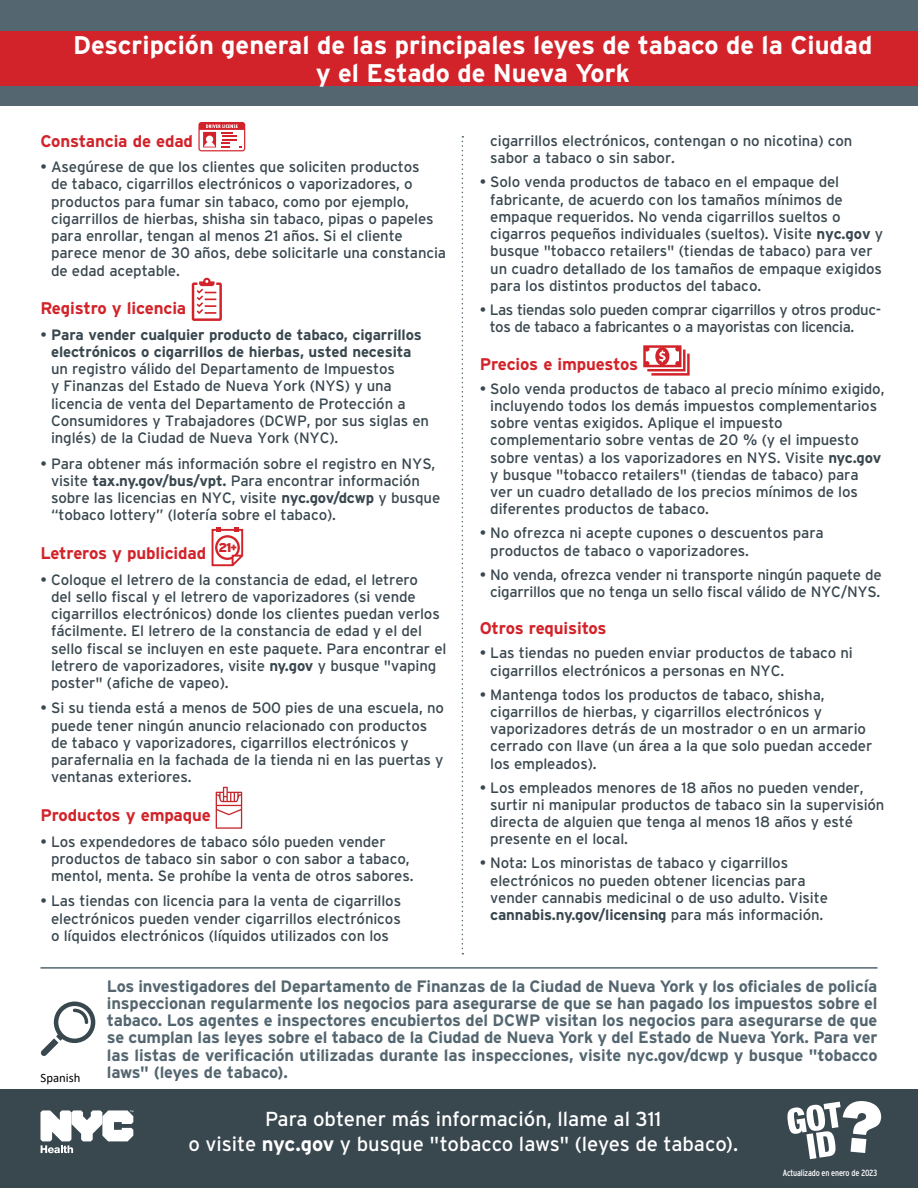
<style>
.page{position:relative;width:918px;height:1188px;background:#fff}
.page>*{position:absolute;margin:0;border:0;box-sizing:border-box;transform-origin:0 0}
.t1{font:700 25.5px/28.5px "Interstate";color:#fff;text-align:center}
.t2{font:20.25px/25.5px "Interstate";color:#fff;text-align:center}
.t3{font:700 16.8px "Interstate";letter-spacing:-.01em;color:#d2232a}
.t4{font:700 16.5px/17.2px "Interstate";letter-spacing:-.01em;color:#546670;text-align:justify}
.t5{font:15px/17.2px "Interstate";letter-spacing:-.01em;color:#39474f}
.t6{font:15px/17.2px "Interstate";letter-spacing:-.03em;color:#39474f}
.t7{font:12.75px "Calibri";color:#000}
.t8{font:900 12.75px "Interstate";color:#d2232a}
.t9{font:9px "Interstate Condensed";letter-spacing:-.015em;color:#fff}
.s1{font-weight:700}
.s2{font-size:10.35px}
.s3{font-family:"Helvetica Neue";font-weight:700}
</style>
<div class="page">
<div style="left:0;top:1089px;width:918px;height:99px;background:#39474f"></div>
<svg style="left:198px;top:122px;width:47px;height:29px"></svg>
<svg style="left:192px;top:278px;width:30px;height:43px"></svg>
<svg style="left:211px;top:528px;width:33px;height:38px"></svg>
<svg style="left:216px;top:787px;width:26px;height:42px"></svg>
<div style="left:0;top:0;width:918px;height:105px;background:#546670"></div>
<div style="left:0;top:31px;width:918px;height:55px;background:#d2232a"></div>
<svg style="left:40px;top:1110px;width:93px;height:43px"></svg>
<hr style="left:40px;top:967px;width:838px;height:2px;background:#546670">
<svg style="left:787px;top:1101px;width:94px;height:58px"></svg>
<svg style="left:643px;top:345px;width:47px;height:31px"></svg>
<svg style="left:462px;top:136px;width:1px;height:818px"></svg>
<svg style="left:41px;top:1002px;width:54px;height:54px"></svg>
<p class="t1" style="left:73px;top:30px;width:801px">Descripción general de las principales leyes de tabaco de la Ciudad y el Estado de Nueva York</p>
<p class="t3" style="left:40px;top:131px;width:154px">Constancia de edad</p>
<p class="t5" style="left:51px;top:158px;width:397px;text-indent:-11px">• Asegúrese de que los clientes que soliciten productos<br>de tabaco, cigarrillos electrónicos o vaporizadores, o productos para fumar sin tabaco, como por ejemplo, cigarrillos de hierbas, shisha sin tabaco, pipas o papeles para enrollar, tengan al menos 21 años. Si el cliente parece menor de 30 años, debe solicitarle una constancia de edad aceptable.</p>
<p class="t3" style="left:40px;top:299px;width:147px">Registro y licencia</p>
<p class="t5" style="left:51px;top:326px;width:380px;text-indent:-11px">• <span class="s1">Para vender cualquier producto de tabaco, cigarrillos electrónicos o cigarrillos de hierbas, usted necesita </span>un registro válido del Departamento de Impuestos<br>y Finanzas del Estado de Nueva York (NYS) y una licencia de venta del Departamento de Protección a Consumidores y Trabajadores (DCWP, por sus siglas en inglés) de la Ciudad de Nueva York (NYC).</p>
<p class="t5" style="left:51px;top:455px;width:391px;text-indent:-11px">• Para obtener más información sobre el registro en NYS, visite <span class="s1">tax.ny.gov/bus/vpt.</span> Para encontrar información sobre las licencias en NYC, visite <span class="s1">nyc.gov/dcwp</span> y busque “tobaco lottery” (lotería sobre el tabaco).</p>
<p class="t3" style="left:40px;top:544px;width:167px">Letreros y publicidad</p>
<p class="t8" style="left:218px;top:540px;width:20px">21<span class="s2">+</span></p>
<p class="t5" style="left:51px;top:571px;width:397px;text-indent:-11px">• Coloque el letrero de la constancia de edad, el letrero<br>del sello fiscal y el letrero de vaporizadores (si vende cigarrillos electrónicos) donde los clientes puedan verlos fácilmente. El letrero de la constancia de edad y el del sello fiscal se incluyen en este paquete. Para encontrar el letrero de vaporizadores, visite <span class="s1">ny.gov</span> y busque "vaping poster" (afiche de vapeo).</p>
<p class="t5" style="left:51px;top:699px;width:394px;text-indent:-11px">• Si su tienda está a menos de 500 pies de una escuela, no puede tener ningún anuncio relacionado con productos de tabaco y vaporizadores, cigarrillos electrónicos y parafernalia en la fachada de la tienda ni en las puertas y ventanas exteriores.</p>
<p class="t3" style="left:40px;top:806px;width:172px">Productos y empaque</p>
<p class="t5" style="left:51px;top:833px;width:364px;text-indent:-11px">• Los expendedores de tabaco sólo pueden vender productos de tabaco sin sabor o con sabor a tabaco, mentol, menta. Se prohíbe la venta de otros sabores.</p>
<p class="t5" style="left:51px;top:892px;width:352px;text-align:justify;text-indent:-11px">• Las tiendas con licencia para la venta de cigarrillos electrónicos pueden vender cigarrillos electrónicos o líquidos electrónicos (líquidos utilizados con los</p>
<p class="t5" style="left:490px;top:132px;width:364px">cigarrillos electrónicos, contengan o no nicotina) con sabor a tabaco o sin sabor.</p>
<p class="t5" style="left:490px;top:173px;width:394px;text-indent:-11px">• Solo venda productos de tabaco en el empaque del fabricante, de acuerdo con los tamaños mínimos de empaque requeridos. No venda cigarrillos sueltos o cigarros pequeños individuales (sueltos). Visite <span class="s1">nyc.gov</span> y busque "tobacco retailers" (tiendas de tabaco) para ver un cuadro detallado de los tamaños de empaque exigidos para los distintos productos del tabaco.</p>
<p class="t6" style="left:490px;top:301px;width:393px;text-indent:-10px">• Las tiendas solo pueden comprar cigarrillos y otros produc&shy;tos de tabaco a fabricantes o a mayoristas con licencia.</p>
<p class="t3" style="left:480px;top:354px;width:160px">Precios e impuestos</p>
<p class="t5" style="left:490px;top:380px;width:396px;text-indent:-11px">• Solo venda productos de tabaco al precio mínimo exigido, incluyendo todos los demás impuestos complementarios sobre ventas exigidos. Aplique el impuesto complementario sobre ventas de 20 <span class="s3">%</span> (y el impuesto sobre ventas) a los vaporizadores en NYS. Visite <span class="s1">nyc.gov </span>y busque "tobacco retailers" (tiendas de tabaco) para ver un cuadro detallado de los precios mínimos de los diferentes productos de tabaco.</p>
<p class="t5" style="left:490px;top:524px;width:335px;text-indent:-11px">• No ofrezca ni acepte cupones o descuentos para productos de tabaco o vaporizadores.</p>
<p class="t5" style="left:480px;top:566px;width:403px;text-align:right">• No venda, ofrezca vender ni transporte ningún paquete de cigarrillos que no tenga un sello fiscal válido de NYC/NYS.</p>
<p class="t3" style="left:480px;top:619px;width:128px">Otros requisitos</p>
<p class="t5" style="left:490px;top:644px;width:364px;text-indent:-11px">• Las tiendas no pueden enviar productos de tabaco ni cigarrillos electrónicos a personas en NYC.</p>
<p class="t5" style="left:490px;top:686px;width:384px;text-indent:-11px">• Mantenga todos los productos de tabaco, shisha, cigarrillos de hierbas, y cigarrillos electrónicos y vaporizadores detrás de un mostrador o en un armario cerrado con llave (un área a la que solo puedan acceder los empleados).</p>
<p class="t5" style="left:490px;top:779px;width:396px;text-indent:-11px">• Los empleados menores de 18 años no pueden vender, surtir ni manipular productos de tabaco sin la supervisión directa de alguien que tenga al menos 18 años y esté presente en el local.</p>
<p class="t5" style="left:490px;top:854px;width:339px;text-indent:-11px">• Nota: Los minoristas de tabaco y cigarrillos electrónicos no pueden obtener licencias para vender cannabis medicinal o de uso adulto. Visite <span class="s1">cannabis.ny.gov/licensing</span> para más información.</p>
<p class="t7" style="left:41px;top:1069px;width:41px">Spanish</p>
<p class="t4" style="left:107px;top:977px;width:772px">Los investigadores del Departamento de Finanzas de la Ciudad de Nueva York y los oficiales de policía inspeccionan regularmente los negocios para asegurarse de que se han pagado los impuestos sobre el tabaco. Los agentes e inspectores encubiertos del DCWP visitan los negocios para asegurarse de que se cumplan las leyes sobre el tabaco de la Ciudad de Nueva York y del Estado de Nueva York. Para ver las listas de verificación utilizadas durante las inspecciones, visite nyc.gov/dcwp y busque "tobacco laws" (leyes de tabaco).</p>
<p class="t2" style="left:188px;top:1106px;width:551px">Para obtener más información, llame al 311<br>o visite <span class="s1">nyc.gov</span> y busque "tobacco laws" (leyes de tabaco).</p>
<p class="t9" style="left:783px;top:1168px;width:96px">Actualizado en enero de 2023</p>
</div>
